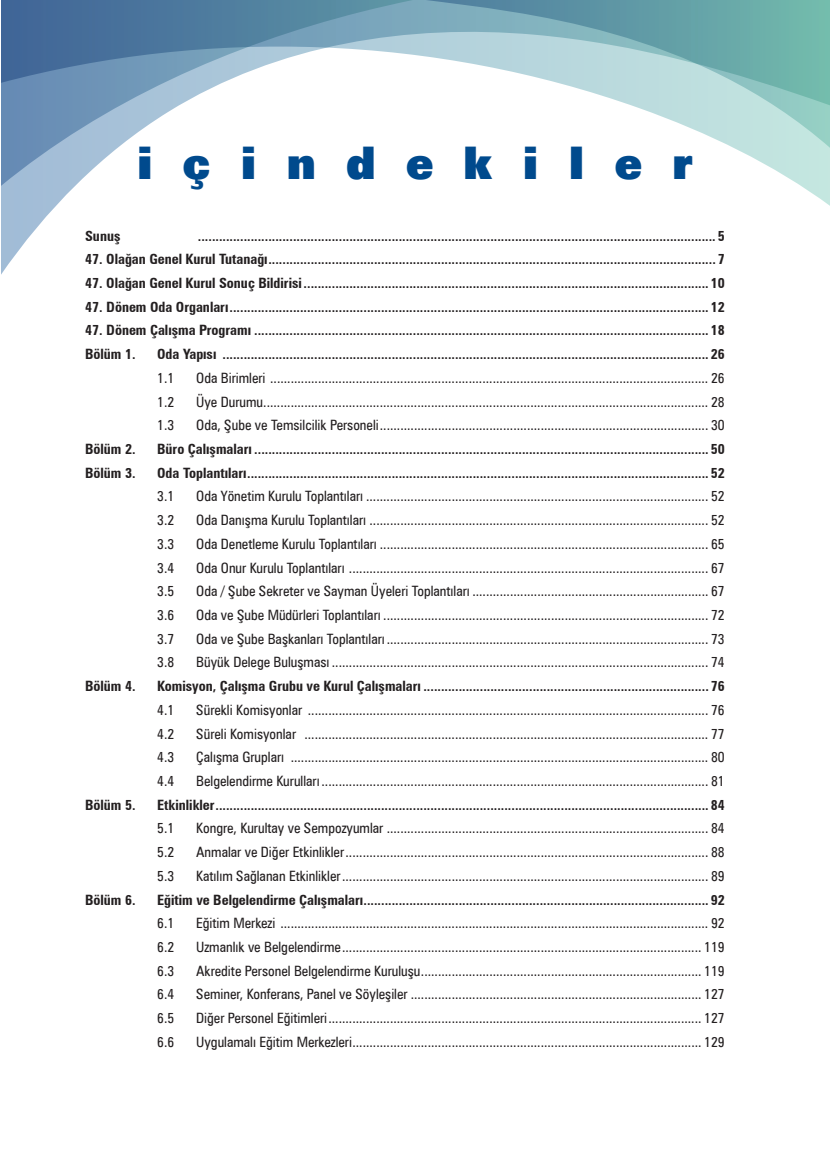
<style>
.page{position:relative;width:830px;height:1170px;background:#fff}
.page>*{position:absolute;margin:0;border:0;box-sizing:border-box;transform-origin:0 0}
.t1{font:900 45px "Zurich BT";letter-spacing:.65em;color:#004a8d}
.t2{font:condensed 14.25px "Zurich BT";color:#231f20}
.t3{font:700 condensed 14.25px/23.7px "Zurich BT";color:#231f20}
</style>
<div class="page">
<svg style="left:1px;top:0;width:828px;height:275px"></svg>
<svg style="left:425px;top:0;width:404px;height:149px"></svg>
<h1 class="t1" style="left:136px;top:135px;width:558px">içindekiler</h1>
<p class="t3" style="left:85px;top:223px;width:37px">Sunuş</p>
<p class="t3" style="left:198px;top:223px;width:528px">................................................................................................................................................... 5</p>
<p class="t3" style="left:85px;top:247px;width:640px">47. Olağan Genel Kurul Tutanağı............................................................................................................................... 7</p>
<p class="t3" style="left:85px;top:271px;width:640px">47. Olağan Genel Kurul Sonuç Bildirisi ................................................................................................................... 10</p>
<p class="t3" style="left:85px;top:294px;width:640px">47. Dönem Oda Organları........................................................................................................................................ 12</p>
<p class="t3" style="left:85px;top:318px;width:640px">47. Dönem Çalışma Programı ................................................................................................................................. 18<br>Bölüm 1.</p>
<p class="t3" style="left:157px;top:342px;width:568px">Oda Yapısı .......................................................................................................................................... 26</p>
<p class="t2" style="left:157px;top:369px;width:19px">1.1</p>
<p class="t2" style="left:196px;top:369px;width:530px">Oda Birimleri ................................................................................................................................ 26</p>
<p class="t2" style="left:157px;top:393px;width:19px">1.2</p>
<p class="t2" style="left:196px;top:393px;width:529px">Üye Durumu.................................................................................................................................. 28</p>
<p class="t2" style="left:157px;top:416px;width:19px">1.3</p>
<p class="t2" style="left:196px;top:416px;width:529px">Oda, Şube ve Temsilcilik Personeli................................................................................................ 30</p>
<p class="t3" style="left:85px;top:437px;width:52px">Bölüm 2.</p>
<p class="t3" style="left:157px;top:437px;width:568px">Büro Çalışmaları ................................................................................................................................. 50</p>
<p class="t3" style="left:85px;top:460px;width:52px">Bölüm 3.</p>
<p class="t3" style="left:157px;top:460px;width:568px">Oda Toplantıları................................................................................................................................... 52</p>
<p class="t2" style="left:157px;top:487px;width:19px">3.1</p>
<p class="t2" style="left:196px;top:487px;width:529px">Oda Yönetim Kurulu Toplantıları .................................................................................................... 52</p>
<p class="t2" style="left:157px;top:511px;width:19px">3.2</p>
<p class="t2" style="left:196px;top:511px;width:529px">Oda Danışma Kurulu Toplantıları ................................................................................................... 52</p>
<p class="t2" style="left:157px;top:535px;width:19px">3.3</p>
<p class="t2" style="left:196px;top:535px;width:529px">Oda Denetleme Kurulu Toplantıları ................................................................................................ 65</p>
<p class="t2" style="left:157px;top:558px;width:19px">3.4</p>
<p class="t2" style="left:196px;top:558px;width:529px">Oda Onur Kurulu Toplantıları ......................................................................................................... 67</p>
<p class="t2" style="left:157px;top:582px;width:19px">3.5</p>
<p class="t2" style="left:196px;top:582px;width:529px">Oda / Şube Sekreter ve Sayman Üyeleri Toplantıları ..................................................................... 67</p>
<p class="t2" style="left:157px;top:606px;width:19px">3.6</p>
<p class="t2" style="left:196px;top:606px;width:529px">Oda ve Şube Müdürleri Toplantıları ............................................................................................... 72</p>
<p class="t2" style="left:157px;top:630px;width:19px">3.7</p>
<p class="t2" style="left:196px;top:630px;width:529px">Oda ve Şube Başkanları Toplantıları .............................................................................................. 73</p>
<p class="t2" style="left:157px;top:653px;width:19px">3.8</p>
<p class="t2" style="left:196px;top:653px;width:529px">Büyük Delege Buluşması .............................................................................................................. 74</p>
<p class="t3" style="left:85px;top:674px;width:52px">Bölüm 4.</p>
<p class="t3" style="left:157px;top:674px;width:568px">Komisyon, Çalışma Grubu ve Kurul Çalışmaları ................................................................................. 76</p>
<p class="t2" style="left:157px;top:701px;width:19px">4.1</p>
<p class="t2" style="left:196px;top:701px;width:529px">Sürekli Komisyonlar ..................................................................................................................... 76</p>
<p class="t2" style="left:157px;top:724px;width:19px">4.2</p>
<p class="t2" style="left:196px;top:724px;width:529px">Süreli Komisyonlar ...................................................................................................................... 77</p>
<p class="t2" style="left:157px;top:748px;width:19px">4.3</p>
<p class="t2" style="left:196px;top:748px;width:529px">Çalışma Grupları .......................................................................................................................... 80</p>
<p class="t2" style="left:157px;top:772px;width:19px">4.4</p>
<p class="t2" style="left:196px;top:772px;width:529px">Belgelendirme Kurulları ................................................................................................................. 81</p>
<p class="t3" style="left:85px;top:792px;width:52px">Bölüm 5.</p>
<p class="t3" style="left:157px;top:792px;width:568px">Etkinlikler............................................................................................................................................ 84</p>
<p class="t2" style="left:157px;top:819px;width:19px">5.1</p>
<p class="t2" style="left:196px;top:819px;width:529px">Kongre, Kurultay ve Sempozyumlar .............................................................................................. 84</p>
<p class="t2" style="left:157px;top:843px;width:19px">5.2</p>
<p class="t2" style="left:196px;top:843px;width:529px">Anmalar ve Diğer Etkinlikler.......................................................................................................... 88</p>
<p class="t2" style="left:157px;top:867px;width:19px">5.3</p>
<p class="t2" style="left:196px;top:867px;width:529px">Katılım Sağlanan Etkinlikler........................................................................................................... 89</p>
<p class="t3" style="left:85px;top:887px;width:52px">Bölüm 6.</p>
<p class="t3" style="left:157px;top:887px;width:568px">Eğitim ve Belgelendirme Çalışmaları.................................................................................................. 92</p>
<p class="t2" style="left:157px;top:914px;width:19px">6.1</p>
<p class="t2" style="left:196px;top:914px;width:529px">Eğitim Merkezi ............................................................................................................................. 92</p>
<p class="t2" style="left:157px;top:938px;width:19px">6.2</p>
<p class="t2" style="left:196px;top:938px;width:529px">Uzmanlık ve Belgelendirme......................................................................................................... 119</p>
<p class="t2" style="left:157px;top:961px;width:19px">6.3</p>
<p class="t2" style="left:196px;top:961px;width:529px">Akredite Personel Belgelendirme Kuruluşu.................................................................................. 119</p>
<p class="t2" style="left:157px;top:985px;width:19px">6.4</p>
<p class="t2" style="left:196px;top:985px;width:530px">Seminer, Konferans, Panel ve Söyleşiler ..................................................................................... 127</p>
<p class="t2" style="left:157px;top:1009px;width:19px">6.5</p>
<p class="t2" style="left:196px;top:1009px;width:529px">Diğer Personel Eğitimleri............................................................................................................. 127</p>
<p class="t2" style="left:157px;top:1032px;width:19px">6.6</p>
<p class="t2" style="left:196px;top:1032px;width:529px">Uygulamalı Eğitim Merkezleri...................................................................................................... 129</p>
</div>
